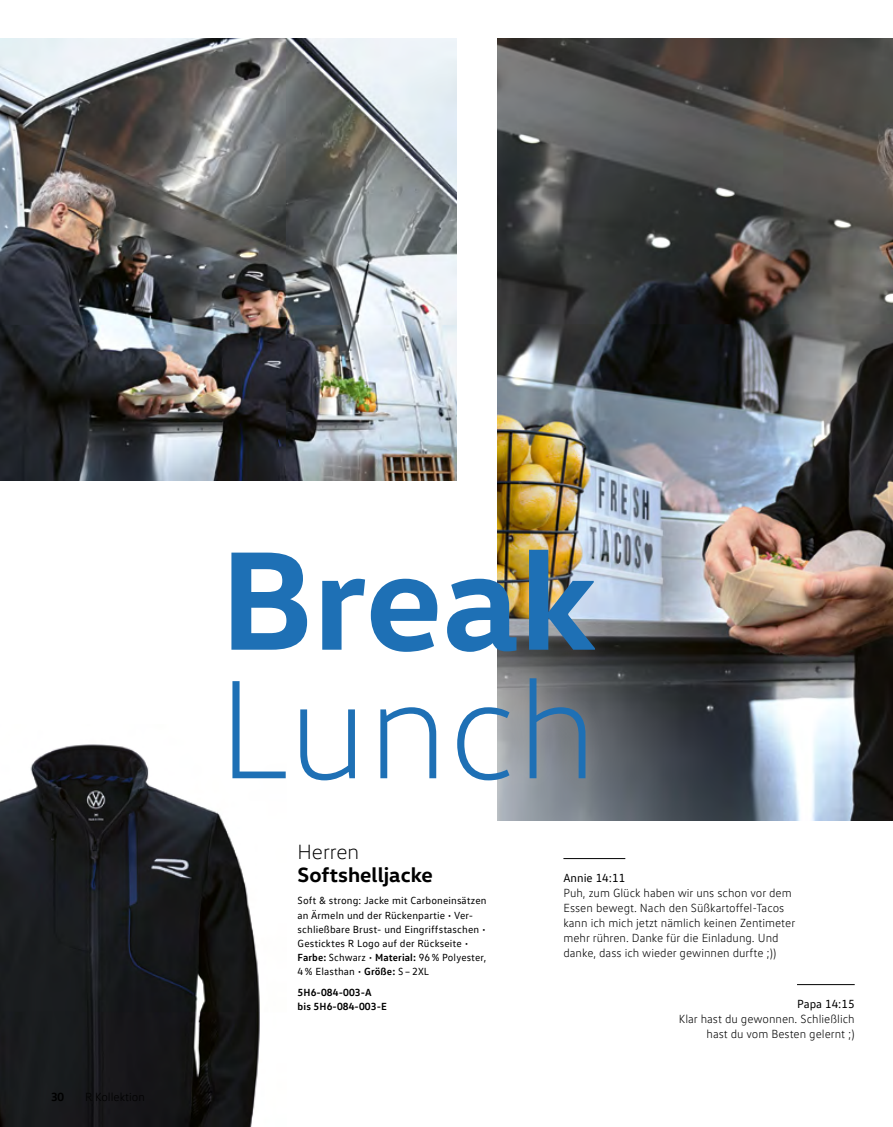
<style>
.page{position:relative;width:893px;height:1127px;background:#fff}
.page>*{position:absolute;margin:0;border:0;box-sizing:border-box;transform-origin:0 0}
.t1{font:700 142.8px "VW Head";color:#1e70b5}
.t2{font:300 142.8px "VW Head";letter-spacing:.01em;color:#1e70b5}
.t3{font:700 21px "VW Head";color:#000}
.t4{font:300 21px "VW Head";color:#000}
.t5{font:300 12px/15px "VW Text";color:#000}
.t6{font:12px "VW Text";color:#000}
.t7{font:700 12px "VW Text";color:#000}
.t8{font:10.5px/14.1px "VW Text";letter-spacing:.01em;color:#000}
.t9{font:700 10.5px/14.2px "VW Text";letter-spacing:.01em;color:#000}
.s1{font-weight:700}
</style>
<div class="page">
<img style="left:497px;top:38px;width:396px;height:783px">
<img style="left:0;top:38px;width:456px;height:442px">
<img style="left:0;top:744px;width:260px;height:383px">
<hr style="left:563px;top:858px;width:62px;height:1px;background:#000">
<hr style="left:797px;top:984px;width:58px;height:1px;background:#000">
<div style="left:208px;top:527px;width:407px;height:275px;background:#fff;opacity:.2"></div>
<p class="t7" style="left:51px;top:1089px;width:15px">30</p>
<h1 class="t1" style="left:220px;top:507px;width:378px">Break</h1>
<h1 class="t2" style="left:218px;top:645px;width:380px">Lunch</h1>
<h2 class="t4" style="left:298px;top:839px;width:63px">Herren</h2>
<h2 class="t3" style="left:298px;top:861px;width:137px">Softshelljacke</h2>
<p class="t8" style="left:298px;top:893px;width:190px">Soft &amp; strong: Jacke mit Carboneinsätzen an Ärmeln und der Rückenpartie • Ver&shy;schließbare Brust- und Eingriffstaschen • Gesticktes R Logo auf der Rückseite • <span class="s1">Farbe:</span> Schwarz • <span class="s1">Material:</span> 96% Polyester, 4% Elasthan • <span class="s1">Größe:</span> S – 2XL</p>
<p class="t9" style="left:298px;top:984px;width:91px">5H6-084-003-A bis 5H6-084-003-E</p>
<p class="t6" style="left:563px;top:871px;width:63px">Annie 14:11</p>
<p class="t5" style="left:563px;top:885px;width:233px">Puh, zum Glück haben wir uns schon vor dem Essen bewegt. Nach den Süßkartoffel-Tacos kann ich mich jetzt nämlich keinen Zentimeter mehr rühren. Danke für die Einladung. Und danke, dass ich wieder gewinnen durfte ;))</p>
<p class="t6" style="left:797px;top:997px;width:59px">Papa 14:15</p>
<p class="t5" style="left:679px;top:1011px;width:177px;text-align:right">Klar hast du gewonnen. Schließlich hast du vom Besten gelernt ;)</p>
</div>
